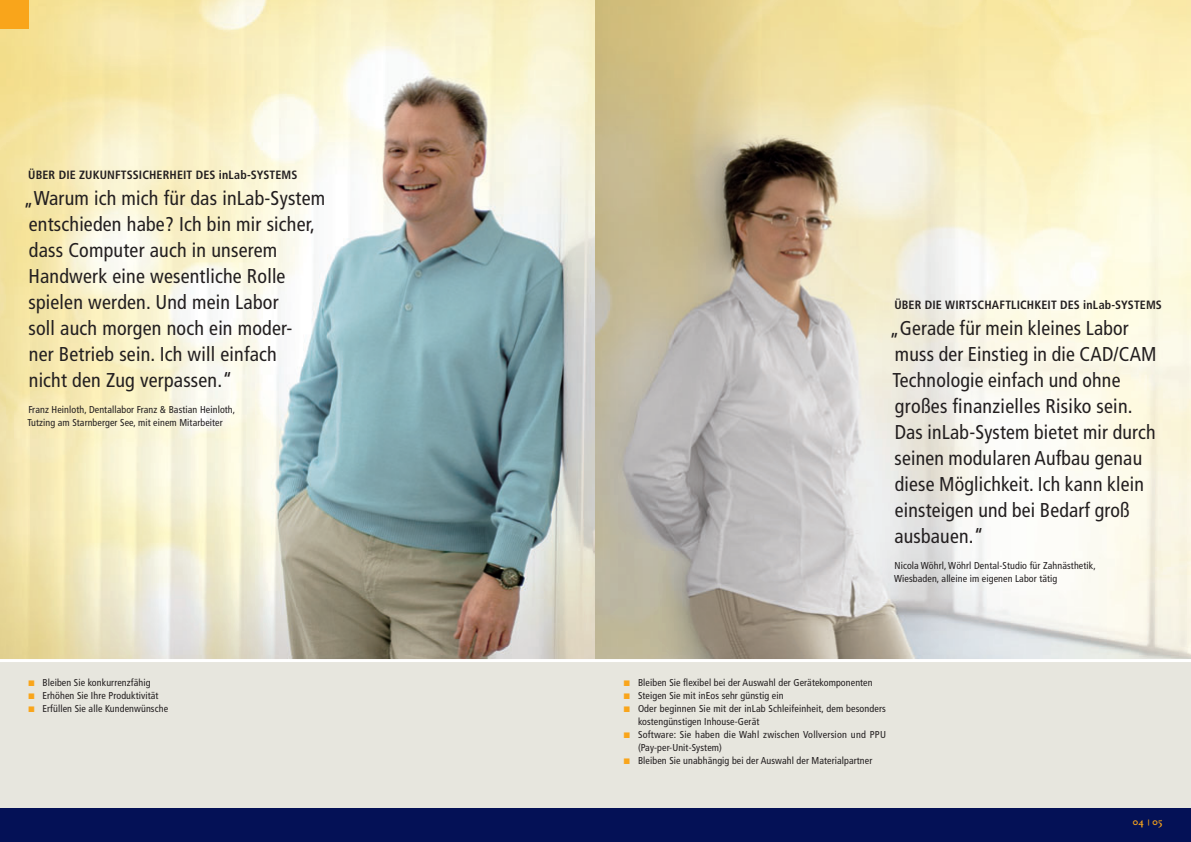
<style>
.page{position:relative;width:1191px;height:842px;background:#fff}
.page>*{position:absolute;margin:0;border:0;box-sizing:border-box;transform-origin:0 0}
.t1{font:condensed 20px/26px "Frutiger";letter-spacing:.01em;color:#231f20}
.t2{font:700 condensed 12px "Frutiger";letter-spacing:.01em;color:#231f20}
.t3{font:condensed 10px/13px "Frutiger";letter-spacing:.01em;color:#231f20}
.t4{font:700 10px "Scala";color:#f9a51b}
.s1{color:#f9a51b}
.s2{font-size:6px}
</style>
<div class="page">
<div style="left:0;top:808px;width:595px;height:34px;background:#041156"></div>
<div style="left:595px;top:808px;width:596px;height:34px;background:#041156"></div>
<img style="left:0;top:0;width:1191px;height:659px">
<div style="left:0;top:0;width:28px;height:28px;background:#f9a51b"></div>
<div style="left:0;top:660px;width:1191px;height:148px;background:#e7e6de"></div>
<hr style="left:0;top:659px;width:1191px;height:3px;background:#fff">
<p class="t2" style="left:28px;top:170px;width:271px">ÜBER DIE ZUKUNFTSSICHERHEIT DES inLab-SYSTEMS</p>
<p class="t1" style="left:23px;top:187px;width:303px">„Warum ich mich für das inLab-System entschieden habe? Ich bin mir sicher, dass Computer auch in unserem<br>Handwerk eine wesentliche Rolle spielen werden. Und mein Labor<br>soll auch morgen noch ein moder-<br>ner Betrieb sein. Ich will einfach<br>nicht den Zug verpassen.“</p>
<p class="t3" style="left:27px;top:404px;width:209px">Franz Heinloth, Dentallabor Franz &amp; Bastian Heinloth,<br>Tutzing am Starnberger See, mit einem Mitarbeiter</p>
<p class="t3" style="left:28px;top:677px;width:124px"><span class="s1">■</span> Bleiben Sie konkurrenzfähig</p>
<p class="t3" style="left:28px;top:690px;width:132px"><span class="s1">■</span> Erhöhen Sie Ihre Produktivität</p>
<p class="t3" style="left:28px;top:703px;width:141px"><span class="s1">■</span> Erfüllen Sie alle Kundenwünsche</p>
<p class="t2" style="left:894px;top:300px;width:269px">ÜBER DIE WIRTSCHAFTLICHKEIT DES inLab-SYSTEMS</p>
<p class="t1" style="left:889px;top:317px;width:269px">„Gerade für mein kleines Labor muss der Einstieg in die CAD/CAM<br>Techno logie einfach und ohne großes finan zielles Risiko sein.<br>Das inLab-System bietet mir durch seinen modu laren Aufbau genau diese Möglichkeit. Ich kann klein einsteigen und bei Bedarf groß ausbauen.“</p>
<p class="t3" style="left:894px;top:560px;width:203px">Nicola Wöhrl, Wöhrl Dental-Studio für Zahnästhetik,<br>Wiesbaden, alleine im eigenen Labor tätig</p>
<p class="t3" style="left:624px;top:677px;width:250px"><span class="s1">■</span> Bleiben Sie flexibel bei der Auswahl der Gerätekomponenten</p>
<p class="t3" style="left:624px;top:690px;width:161px"><span class="s1">■</span> Steigen Sie mit inEos sehr günstig ein</p>
<p class="t3" style="left:638px;top:703px;width:249px;text-indent:-14px"><span class="s1">■</span> Oder beginnen Sie mit der inLab Schleifeinheit, dem besonders kostengünstigen Inhouse-Gerät</p>
<p class="t3" style="left:638px;top:729px;width:249px;text-indent:-14px"><span class="s1">■</span> Software: Sie haben die Wahl zwischen Vollversion und PPU (Pay-per-Unit-System)</p>
<p class="t3" style="left:624px;top:755px;width:250px"><span class="s1">■</span> Bleiben Sie unabhängig bei der Auswahl der Materialpartner</p>
<p class="t4" style="left:1132px;top:818px;width:32px">04 <span class="s2">|</span> 05</p>
</div>
